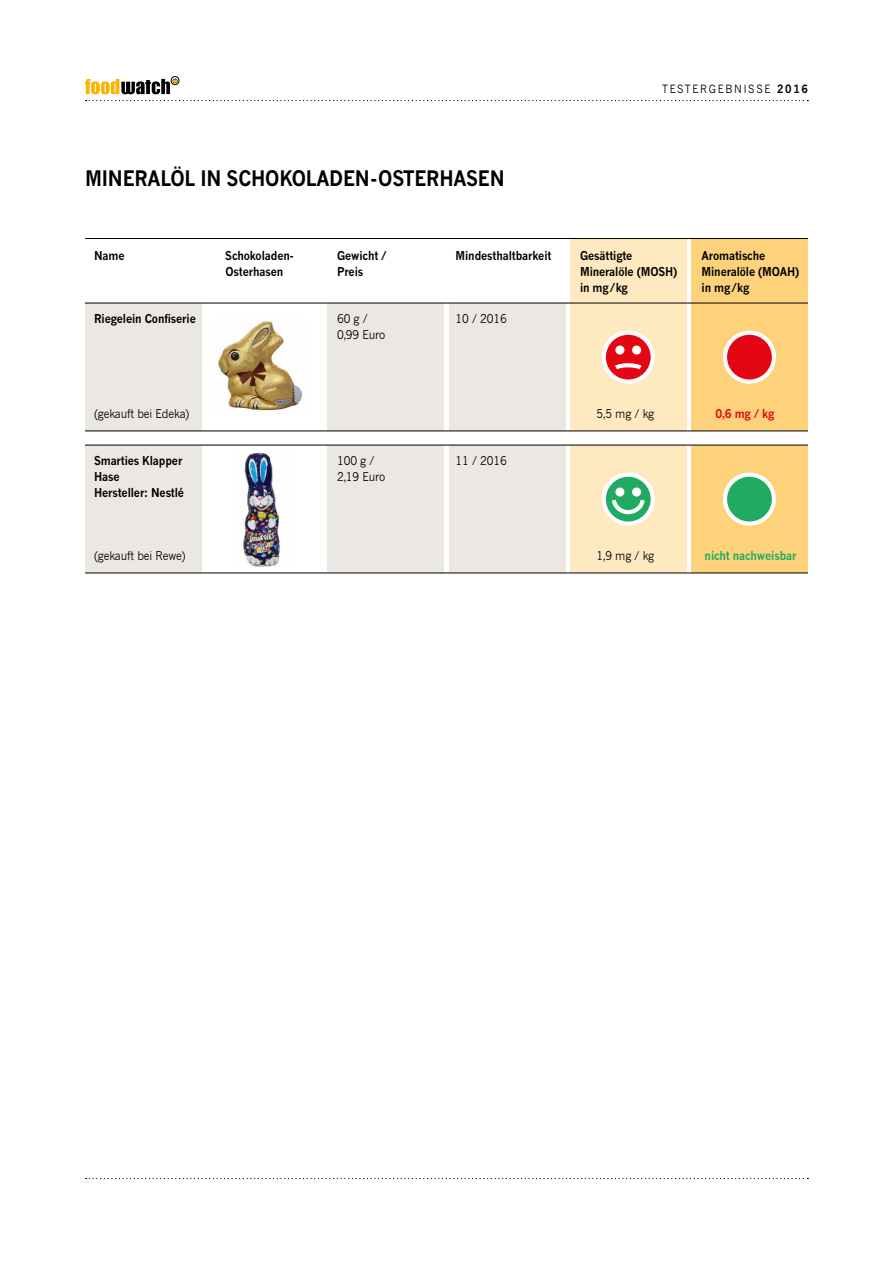
<style>
.page{position:relative;width:893px;height:1263px;background:#fff}
.page>*{position:absolute;margin:0;border:0;box-sizing:border-box;transform-origin:0 0}
.t1{font:700 21px "News Gothic";letter-spacing:-.01em;color:#000;scale:.9 1}
.t2{font:700 12px "News Gothic";letter-spacing:-.01em;color:#000;scale:.9 1}
.t3{font:12px "News Gothic";letter-spacing:-.01em;color:#000;scale:.9 1}
.t4{font:700 12px "News Gothic";letter-spacing:-.01em;color:#20aa62;scale:.9 1}
.t5{font:700 12px "News Gothic";color:#e30613;scale:.9 1}
.t6{font:11.25px "News Gothic";letter-spacing:.17em;color:#000;scale:.9 1}
.s1{font-weight:700}
</style>
<div class="page">
<svg style="left:86px;top:100px;width:722px;height:1px"></svg>
<svg style="left:86px;top:1178px;width:722px;height:1px"></svg>
<div style="left:171px;top:76px;width:8px;height:9px;border:1px solid #000;border-radius:50%"></div>
<svg style="left:85px;top:78px;width:93px;height:16px"></svg>
<img style="left:233px;top:452px;width:59px;height:121px">
<img style="left:218px;top:317px;width:85px;height:97px">
<div style="left:85px;top:303px;width:117px;height:128px;background:#ebe7e2"></div>
<div style="left:327px;top:303px;width:117px;height:128px;background:#ebe7e2"></div>
<div style="left:449px;top:303px;width:117px;height:128px;background:#ebe7e2"></div>
<div style="left:570px;top:239px;width:117px;height:192px;background:#ffe9c0"></div>
<div style="left:691px;top:239px;width:117px;height:192px;background:#fed27a"></div>
<div style="left:85px;top:445px;width:117px;height:128px;background:#ebe7e2"></div>
<div style="left:327px;top:445px;width:117px;height:128px;background:#ebe7e2"></div>
<div style="left:449px;top:445px;width:117px;height:128px;background:#ebe7e2"></div>
<div style="left:570px;top:445px;width:117px;height:128px;background:#ffe9c0"></div>
<div style="left:691px;top:445px;width:117px;height:128px;background:#fed27a"></div>
<hr style="left:85px;top:431px;width:723px;height:1px;background:#000">
<hr style="left:85px;top:573px;width:723px;height:1px;background:#000">
<hr style="left:85px;top:238px;width:723px;height:1px;background:#000">
<hr style="left:85px;top:303px;width:723px;height:1px;background:#000">
<hr style="left:85px;top:445px;width:723px;height:1px;background:#000">
<div style="left:725px;top:333px;width:49px;height:49px;background:#e30613;border-radius:50%"></div>
<div style="left:723px;top:331px;width:53px;height:53px;border:4px solid #fff;border-radius:50%"></div>
<svg style="left:604px;top:333px;width:49px;height:49px"></svg>
<div style="left:602px;top:331px;width:53px;height:53px;border:4px solid #fff;border-radius:50%"></div>
<div style="left:615px;top:345px;width:9px;height:10px;background:#fff;border-radius:50%"></div>
<div style="left:632px;top:345px;width:9px;height:10px;background:#fff;border-radius:50%"></div>
<svg style="left:610px;top:361px;width:36px;height:12px"></svg>
<svg style="left:604px;top:475px;width:49px;height:49px"></svg>
<div style="left:602px;top:473px;width:53px;height:53px;border:4px solid #fff;border-radius:50%"></div>
<div style="left:615px;top:487px;width:9px;height:10px;background:#fff;border-radius:50%"></div>
<div style="left:632px;top:487px;width:9px;height:10px;background:#fff;border-radius:50%"></div>
<svg style="left:609px;top:495px;width:38px;height:21px"></svg>
<div style="left:725px;top:475px;width:49px;height:49px;background:#20aa62;border-radius:50%"></div>
<div style="left:723px;top:473px;width:53px;height:53px;border:4px solid #fff;border-radius:50%"></div>
<h1 class="t1" style="left:85px;top:165px;width:468px">MINERALÖL IN SCHOKOLADEN-OSTERHASEN</h1>
<p class="t6" style="left:662px;top:82px;width:164px">TESTERGEBNISSE <span class="s1">2016</span></p>
<p class="t2" style="left:94px;top:249px;width:35px">Name</p>
<p class="t2" style="left:225px;top:249px;width:78px">Schokoladen-</p>
<p class="t2" style="left:337px;top:249px;width:57px">Gewicht /</p>
<p class="t2" style="left:456px;top:249px;width:108px">Mindesthaltbarkeit</p>
<p class="t2" style="left:580px;top:249px;width:60px">Gesättigte</p>
<p class="t2" style="left:702px;top:249px;width:72px">Aromatische</p>
<p class="t2" style="left:225px;top:264px;width:66px">Osterhasen</p>
<p class="t2" style="left:337px;top:264px;width:31px">Preis</p>
<p class="t2" style="left:580px;top:264px;width:110px">Mineralöle (MOSH)</p>
<p class="t2" style="left:702px;top:264px;width:110px">Mineralöle (MOAH)</p>
<p class="t2" style="left:580px;top:280px;width:54px">in mg/kg</p>
<p class="t2" style="left:702px;top:280px;width:54px">in mg/kg</p>
<p class="t2" style="left:94px;top:312px;width:115px">Riegelein Confiserie</p>
<p class="t3" style="left:337px;top:312px;width:36px">60 g /</p>
<p class="t3" style="left:456px;top:312px;width:58px">10 / 2016</p>
<p class="t3" style="left:337px;top:327px;width:55px">0,99 Euro</p>
<p class="t3" style="left:94px;top:406px;width:107px">(gekauft bei Edeka)</p>
<p class="t3" style="left:596px;top:406px;width:66px">5,5 mg / kg</p>
<p class="t5" style="left:715px;top:406px;width:67px">0,6 mg / kg</p>
<p class="t2" style="left:94px;top:453px;width:100px">Smarties Klapper</p>
<p class="t3" style="left:337px;top:453px;width:43px">100 g /</p>
<p class="t3" style="left:456px;top:453px;width:58px">11 / 2016</p>
<p class="t2" style="left:94px;top:469px;width:30px">Hase</p>
<p class="t3" style="left:337px;top:469px;width:55px">2,19 Euro</p>
<p class="t2" style="left:94px;top:485px;width:102px">Hersteller: Nestlé</p>
<p class="t3" style="left:94px;top:548px;width:103px">(gekauft bei Rewe)</p>
<p class="t3" style="left:596px;top:548px;width:66px">1,9 mg / kg</p>
<p class="t4" style="left:705px;top:548px;width:104px">nicht nachweisbar</p>
</div>
